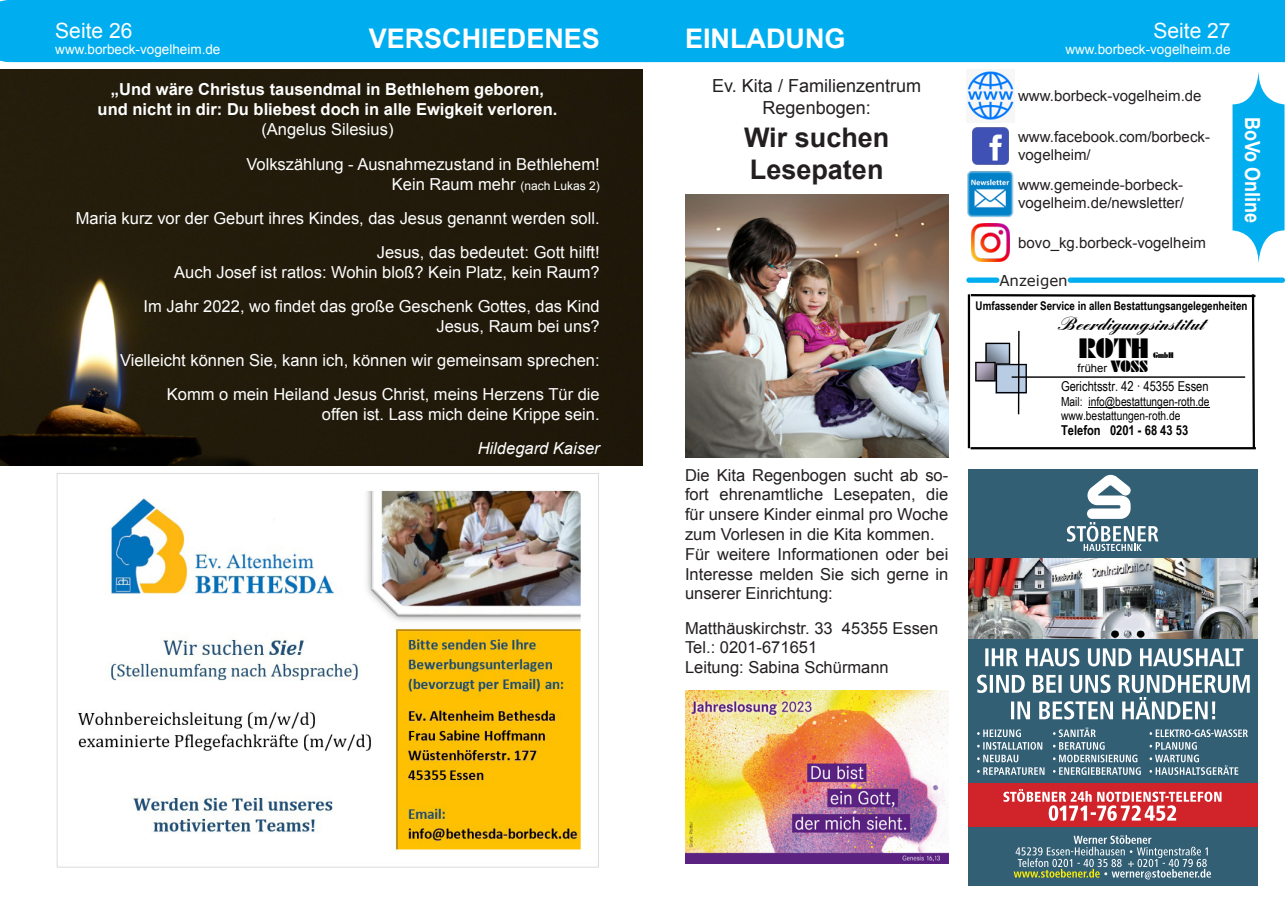
<style>
.page{position:relative;width:1285px;height:919px;background:#fff}
.page>*{position:absolute;margin:0;border:0;box-sizing:border-box;transform-origin:0 0}
.t1{font:27.3px "Futura Black BT";color:#000}
.t2{font:700 27px "Arial";color:#fff}
.t3{font:700 27px "Arial";color:#231f20}
.t4{font:21px "Arial";color:#fff}
.t5{font:700 20.85px "Arial";color:#fff;scale:.86 1}
.t6{font:700 19.35px "Englische Sch T";color:#000}
.t7{font:18px/21.6px "Arial";color:#231f20;text-align:center}
.t8{font:16.5px "Arial";color:#fff}
.t9{font:16.5px/19.8px "Arial";color:#231f20;text-align:justify}
.t10{font:700 16.5px "Arial";color:#fff}
.t11{font:italic 16.5px "Arial";color:#fff}
.t12{font:15px/18px "Arial";color:#231f20}
.t13{font:15px "Verdana";color:#231f20}
.t14{font:13.65px "Arial Narrow";color:#000}
.t15{font:700 13.65px "Arial Narrow";letter-spacing:.005em;color:#000}
.t16{font:13.5px "Arial";color:#fff}
.t17{font:12.6px/14.2px "Arial Narrow";color:#000}
.t18{font:700 12px "Arial Narrow";color:#000}
.t19{font:11.25px "Arial";color:#000}
.t20{font:7.95px "Futura Black BT";color:#000}
.s1{font-size:12px}
.s2{font-family:"Futura Black BT";font-size:15.9px}
</style>
<div class="page">
<div style="left:0;top:0;width:1284px;height:62px;background:#00aeef"></div>
<hr style="left:967px;top:294px;width:2px;height:154px;background:#000">
<svg style="left:968px;top:294px;width:288px;height:155px"></svg>
<div style="left:966px;top:277px;width:33px;height:6px;background:#00aeef;border-radius:3px"></div>
<div style="left:1067px;top:277px;width:217px;height:6px;background:#00aeef;border-radius:3px"></div>
<div style="left:967px;top:469px;width:289px;height:416px;background:#335f75"></div>
<svg style="left:977px;top:727px;width:270px;height:47px"></svg>
<svg style="left:1013px;top:835px;width:197px;height:44px"></svg>
<svg style="left:1067px;top:475px;width:91px;height:76px"></svg>
<div style="left:967px;top:783px;width:289px;height:43px;background:#d1232a"></div>
<svg style="left:1003px;top:789px;width:218px;height:31px"></svg>
<img style="left:967px;top:559px;width:289px;height:79px">
<svg style="left:977px;top:674px;width:272px;height:45px"></svg>
<svg style="left:985px;top:648px;width:258px;height:18px"></svg>
<img style="left:56px;top:473px;width:543px;height:395px">
<img style="left:966px;top:70px;width:48px;height:148px">
<img style="left:971px;top:224px;width:38px;height:38px">
<svg style="left:1232px;top:72px;width:52px;height:191px"></svg>
<img style="left:685px;top:194px;width:263px;height:263px">
<img style="left:685px;top:690px;width:263px;height:173px">
<div style="left:0;top:69px;width:642px;height:397px;background:#221b0b"></div>
<p class="t4" style="left:55px;top:17px;width:79px">Seite 26</p>
<p class="t16" style="left:55px;top:41px;width:167px">www.borbeck-vogelheim.de</p>
<p class="t2" style="left:368px;top:21px;width:233px">VERSCHIEDENES</p>
<p class="t2" style="left:685px;top:21px;width:162px">EINLADUNG</p>
<p class="t10" style="left:111px;top:78px;width:434px">„Und wäre Christus tausendmal in Bethlehem geboren,</p>
<p class="t10" style="left:98px;top:98px;width:461px">und nicht in dir: Du bliebest doch in alle Ewigkeit verloren.</p>
<p class="t8" style="left:261px;top:118px;width:134px">(Angelus Silesius)</p>
<p class="t8" style="left:246px;top:153px;width:355px">Volkszählung - Ausnahmezustand in Bethlehem!</p>
<p class="t8" style="left:392px;top:173px;width:209px">Kein Raum mehr <span class="s1">(nach Lukas 2)</span></p>
<p class="t8" style="left:76px;top:207px;width:525px">Maria kurz vor der Geburt ihres Kindes, das Jesus genannt werden soll.</p>
<p class="t8" style="left:376px;top:241px;width:224px">Jesus, das bedeutet: Gott hilft!</p>
<p class="t8" style="left:174px;top:261px;width:427px">Auch Josef ist ratlos: Wohin bloß? Kein Platz, kein Raum?</p>
<p class="t8" style="left:144px;top:295px;width:457px">Im Jahr 2022, wo findet das große Geschenk Gottes, das Kind</p>
<p class="t8" style="left:436px;top:315px;width:165px">Jesus, Raum bei uns?</p>
<p class="t8" style="left:120px;top:349px;width:481px">Vielleicht können Sie, kann ich, können wir gemeinsam sprechen:</p>
<p class="t8" style="left:167px;top:384px;width:434px">Komm o mein Heiland Jesus Christ, meins Herzens Tür die</p>
<p class="t8" style="left:322px;top:403px;width:279px">offen ist. Lass mich deine Krippe sein.</p>
<p class="t11" style="left:477px;top:438px;width:123px">Hildegard Kaiser</p>
<p class="t7" style="left:712px;top:76px;width:210px">Ev. Kita / Familienzentrum<br>Regenbogen:</p>
<p class="t3" style="left:743px;top:119px;width:147px">Wir suchen</p>
<p class="t3" style="left:749px;top:152px;width:135px">Lesepaten</p>
<p class="t9" style="left:685px;top:465px;width:265px">Die Kita Regenbogen sucht ab so&shy;fort ehrenamtliche Lesepaten, die für unsere Kinder einmal pro Woche zum Vorlesen in die Kita kommen.</p>
<p class="t9" style="left:685px;top:544px;width:265px">Für weitere Informationen oder bei Interesse melden Sie sich gerne in unserer Einrichtung:</p>
<p class="t9" style="left:685px;top:618px;width:255px">Matthäuskirchstr. 33 45355 Essen</p>
<p class="t9" style="left:685px;top:638px;width:134px">Tel.: 0201-671651</p>
<p class="t9" style="left:685px;top:657px;width:205px">Leitung: Sabina Schürmann</p>
<p class="t4" style="left:1153px;top:17px;width:79px">Seite 27</p>
<p class="t16" style="left:1065px;top:41px;width:167px">www.borbeck-vogelheim.de</p>
<p class="t12" style="left:1017px;top:87px;width:185px">www.borbeck-vogelheim.de</p>
<p class="t12" style="left:1017px;top:128px;width:193px">www.facebook.com/borbeck&shy;vogelheim/</p>
<p class="t12" style="left:1017px;top:176px;width:167px">www.gemeinde-borbeck&shy;vogelheim.de/newsletter/</p>
<p class="t12" style="left:1017px;top:234px;width:189px">bovo_kg.borbeck-vogelheim</p>
<p class="t13" style="left:999px;top:270px;width:70px">Anzeigen</p>
<p class="t5" style="left:1265px;top:116px;width:126px;rotate:90deg">BoVo Online</p>
<p class="t18" style="left:975px;top:297px;width:273px">Umfassender Service in allen Bestattungsangelegenheiten</p>
<p class="t6" style="left:1057px;top:313px;width:149px">Beerdigungsinstitut</p>
<p class="t1" style="left:1078px;top:332px;width:71px">ROTH</p>
<p class="t20" style="left:1152px;top:350px;width:22px">GmbH</p>
<p class="t19" style="left:1077px;top:360px;width:72px">früher <span class="s2">VOSS</span></p>
<p class="t14" style="left:1060px;top:376px;width:149px">Gerichtsstr. 42 · 45355 Essen</p>
<p class="t17" style="left:1060px;top:393px;width:150px">Mail: info@bestattungen-roth.de www.bestattungen-roth.de</p>
<p class="t15" style="left:1060px;top:420px;width:129px">Telefon 0201 - 68 43 53</p>
</div>
